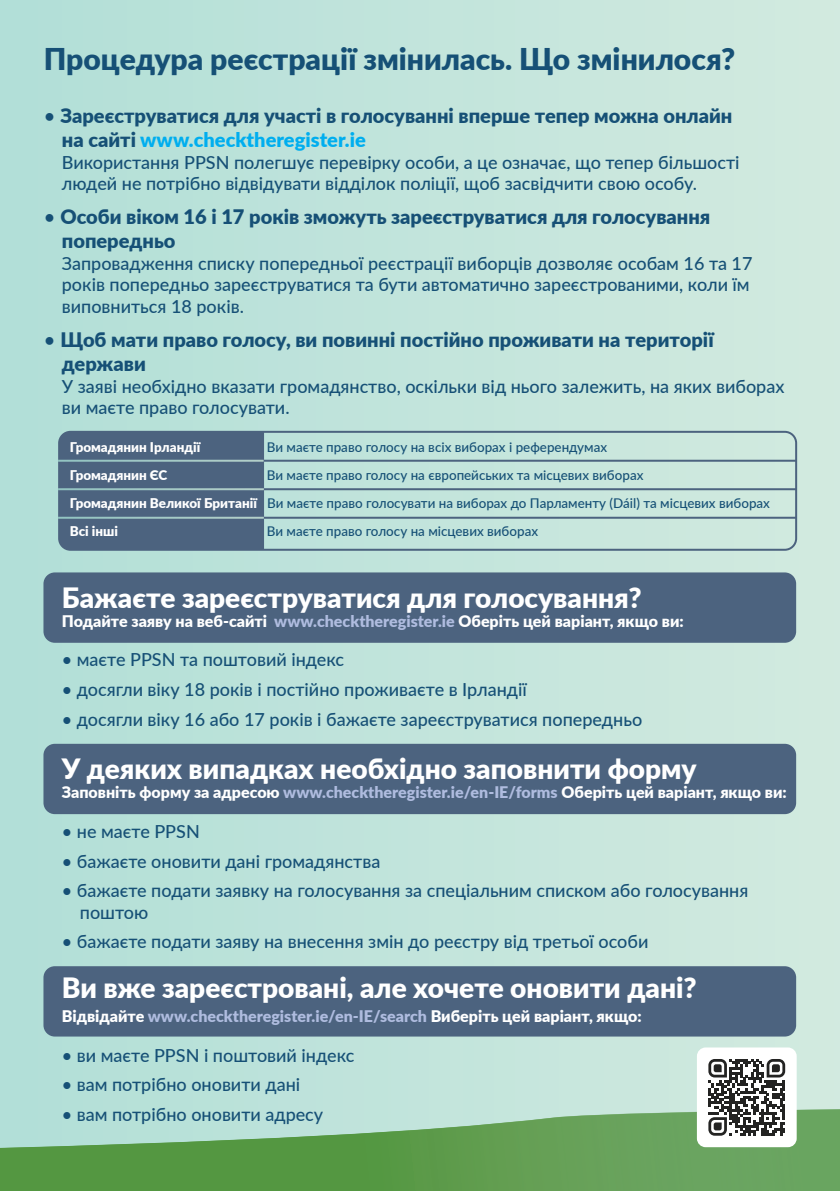
<style>
.page{position:relative;width:840px;height:1191px;background:#fff}
.page>*{position:absolute;margin:0;border:0;box-sizing:border-box;transform-origin:0 0}
.t1{font:900 30px "Lato";color:#165076}
.t2{font:900 28px "Lato";color:#fff}
.t3{font:900 20px/24px "Lato";color:#165076}
.t4{font:500 18px/21.6px "Lato";color:#165076}
.t5{font:900 16px "Lato";color:#fff}
.t6{font:900 16px "Lato";color:#afbcdf}
.t7{font:500 13.4px/28px "Lato";color:#165076}
.t8{font:900 13.4px "Lato";color:#fff}
.s1{font-weight:500}
.s2{color:#00aeef}
.s3{font-weight:900;color:#fff}
.s4{color:#afbcdf}
.s5{color:#fff}
</style>
<div class="page">
<div style="left:0;top:0;width:839px;height:1191px;background:linear-gradient(to right,#b1ded7,#d2eadf)"></div>
<svg style="left:0;top:1109px;width:839px;height:82px;background:#75ad70"></svg>
<div style="left:59px;top:432px;width:203px;height:118px;background:#4c637f"></div>
<div style="left:43px;top:572px;width:752px;height:71px;background:#4c637f;border-radius:11px"></div>
<div style="left:43px;top:744px;width:752px;height:70px;background:#4c637f;border-radius:11px"></div>
<div style="left:43px;top:966px;width:752px;height:70px;background:#4c637f;border-radius:11px"></div>
<div style="left:58px;top:431px;width:738px;height:120px;border:2px solid #4c637f;border-radius:11px"></div>
<hr style="left:60px;top:460px;width:735px;height:2px;background:#4c637f">
<hr style="left:60px;top:488px;width:735px;height:2px;background:#4c637f">
<hr style="left:60px;top:517px;width:735px;height:2px;background:#4c637f">
<hr style="left:262px;top:432px;width:2px;height:118px;background:#4c637f">
<hr style="left:58px;top:460px;width:205px;height:2px;background:#fff">
<hr style="left:58px;top:488px;width:206px;height:2px;background:#fff">
<hr style="left:58px;top:517px;width:206px;height:2px;background:#fff">
<div style="left:696px;top:1047px;width:100px;height:100px;background:#fff;border-radius:9px"></div>
<svg style="left:708px;top:1059px;width:76px;height:76px"></svg>
<h1 class="t1" style="left:44px;top:37px;width:692px">Процедура реєстрації змінилась. Що змінилося?</h1>
<p class="t3" style="left:62px;top:103px;width:671px;text-indent:-18px"><span class="s1">•</span> Зареєструватися для участі в голосуванні вперше тепер можна онлайн на сайті <span class="s2">www.checktheregister.ie</span></p>
<p class="t4" style="left:62px;top:150px;width:678px">Використання PPSN полегшує перевірку особи, а це означає, що тепер більшості людей не потрібно відвідувати відділок поліції, щоб засвідчити свою особу.</p>
<p class="t3" style="left:62px;top:204px;width:649px;text-indent:-18px"><span class="s1">•</span> Особи віком 16 і 17 років зможуть зареєструватися для голосування попередньо</p>
<p class="t4" style="left:62px;top:252px;width:691px">Запровадження списку попередньої реєстрації виборців дозволяє особам 16 та 17 років попередньо зареєструватися та бути автоматично зареєстрованими, коли їм виповниться 18 років.</p>
<p class="t3" style="left:62px;top:327px;width:653px;text-indent:-18px"><span class="s1">•</span> Щоб мати право голосу, ви повинні постійно проживати на території держави</p>
<p class="t4" style="left:62px;top:374px;width:723px">У заяві необхідно вказати громадянство, оскільки від нього залежить, на яких виборах ви маєте право голосувати.</p>
<p class="t8" style="left:70px;top:437px;width:132px">Громадянин Ірландії</p>
<p class="t7" style="left:267px;top:432px;width:341px">Ви маєте право голосу на всіх виборах і референдумах</p>
<p class="t8" style="left:70px;top:465px;width:99px">Громадянин ЄС</p>
<p class="t7" style="left:70px;top:460px;width:701px;text-indent:197px">Ви маєте право голосу на європейських та місцевих виборах<br><span class="s3">Громадянин Великої Британії</span> Ви маєте право голосувати на виборах до Парламенту (Dáil) та місцевих виборах<br><span class="s3">Всі інші</span></p>
<p class="t7" style="left:267px;top:516px;width:272px">Ви маєте право голосу на місцевих виборах</p>
<h2 class="t2" style="left:62px;top:576px;width:581px">Бажаєте зареєструватися для голосування?</h2>
<p class="t5" style="left:62px;top:609px;width:623px">Подайте заяву на веб-сайті <span class="s4">www.checktheregister.ie</span> Оберіть цей варіант, якщо ви:</p>
<p class="t4" style="left:62px;top:648px;width:284px">• маєте PPSN та поштовий індекс</p>
<p class="t4" style="left:62px;top:678px;width:466px">• досягли віку 18 років і постійно проживаєте в Ірландії</p>
<p class="t4" style="left:62px;top:707px;width:581px">• досягли віку 16 або 17 років і бажаєте зареєструватися попередньо</p>
<h2 class="t2" style="left:62px;top:748px;width:636px">У деяких випадках необхідно заповнити форму</h2>
<p class="t5" style="left:62px;top:780px;width:726px">Заповніть форму за адресою <span class="s4">www.checktheregister.ie/en-IE/forms</span> Оберіть цей варіант, якщо ви:</p>
<p class="t4" style="left:62px;top:820px;width:139px">• не маєте PPSN</p>
<p class="t4" style="left:62px;top:849px;width:320px">• бажаєте оновити дані громадянства</p>
<p class="t4" style="left:80px;top:879px;width:669px;text-indent:-18px">• бажаєте подати заявку на голосування за спеціальним списком або голосування поштою</p>
<p class="t4" style="left:62px;top:930px;width:587px">• бажаєте подати заяву на внесення змін до реєстру від третьої особи</p>
<h2 class="t2" style="left:62px;top:966px;width:636px">Ви вже зареєстровані, але хочете оновити дані?</h2>
<p class="t6" style="left:62px;top:1004px;width:581px"><span class="s5">Відвідайте</span> www.checktheregister.ie/en-IE/search <span class="s5">Виберіть цей варіант, якщо:</span></p>
<p class="t4" style="left:62px;top:1043px;width:294px">• ви маєте PPSN і поштовий індекс</p>
<p class="t4" style="left:62px;top:1073px;width:240px">• вам потрібно оновити дані</p>
<p class="t4" style="left:62px;top:1102px;width:263px">• вам потрібно оновити адресу</p>
</div>
